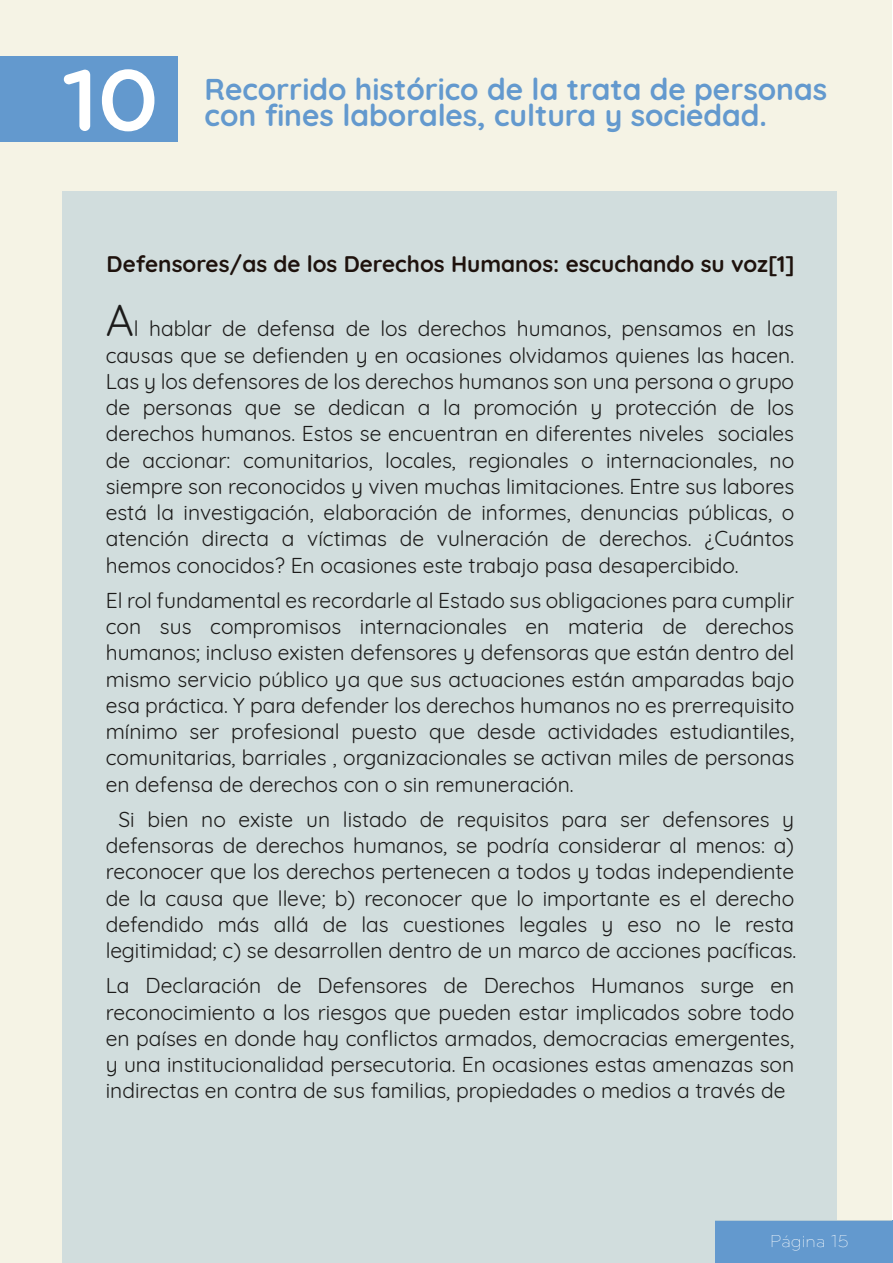
<style>
.page{position:relative;width:893px;height:1263px;background:#fff}
.page>*{position:absolute;margin:0;border:0;box-sizing:border-box;transform-origin:0 0}
.t1{font:90px "Bryant Pro Bold Alternate";color:#fff}
.t2{font:700 30px "Quicksand";color:#6399ce}
.t3{font:700 22.5px "Quicksand";color:#1e120d}
.t4{font:21px/26.2px "Quicksand";color:#1c1b1a;text-align:justify}
.t5{font:300 18px "Bryant Pro";color:#fff}
.s1{font-size:43.5px}
</style>
<div class="page">
<div style="left:0;top:0;width:892px;height:1263px;background:#f5f3e5"></div>
<div style="left:62px;top:191px;width:775px;height:1072px;background:#d1dddd"></div>
<div style="left:0;top:56px;width:178px;height:85px;background:#6399ce"></div>
<div style="left:715px;top:1221px;width:177px;height:42px;background:#6399ce"></div>
<h1 class="t1" style="left:62px;top:45px;width:98px">10</h1>
<h2 class="t2" style="left:205px;top:65px;width:624px">Recorrido histórico de la trata de personas</h2>
<h2 class="t2" style="left:205px;top:91px;width:564px">con fines laborales, cultura y sociedad.</h2>
<p class="t3" style="left:107px;top:245px;width:690px">Defensores/as de los Derechos Humanos: escuchando su voz[1]</p>
<p class="t4" style="left:106px;top:313px;width:690px"><span class="s1">A</span>l hablar de defensa de los derechos humanos, pensamos en las causas que se defienden y en ocasiones olvidamos quienes las hacen.<br>Las y los defensores de los derechos humanos son una persona o grupo de personas que se dedican a la promoción y protección de los derechos humanos. Estos se encuentran en diferentes niveles sociales de accionar: comunitarios, locales, regionales o internacionales, no siempre son reconocidos y viven muchas limitaciones. Entre sus labores está la investigación, elaboración de informes, denuncias públicas, o atención directa a víctimas de vulneración de derechos. ¿Cuántos hemos conocidos? En ocasiones este trabajo pasa desapercibido.</p>
<p class="t4" style="left:106px;top:585px;width:690px">El rol fundamental es recordarle al Estado sus obligaciones para cumplir con sus compromisos internacionales en materia de derechos humanos; incluso existen defensores y defensoras que están dentro del mismo servicio público ya que sus actuaciones están amparadas bajo esa práctica. Y para defender los derechos humanos no es prerrequisito mínimo ser profesional puesto que desde actividades estudiantiles, comunitarias, barriales , organizacionales se activan miles de personas en defensa de derechos con o sin remuneración.</p>
<p class="t4" style="left:106px;top:804px;width:692px;text-align:center">Si bien no existe un listado de requisitos para ser defensores y defensoras de derechos humanos, se podría considerar al menos: a) reconocer que los derechos pertenecen a todos y todas independiente de la causa que lleve; b) reconocer que lo importante es el derecho defendido más allá de las cuestiones legales y eso no le resta legitimidad; c) se desarrollen dentro de un marco de acciones pacíficas.</p>
<p class="t4" style="left:106px;top:971px;width:690px">La Declaración de Defensores de Derechos Humanos surge en reconocimiento a los riesgos que pueden estar implicados sobre todo en países en donde hay conflictos armados, democracias emergentes, y una institucionalidad persecutoria. En ocasiones estas amenazas son indirectas en contra de sus familias, propiedades o medios a través de</p>
<p class="t5" style="left:839px;top:1229px;width:13px">6</p>
<p class="t5" style="left:770px;top:1231px;width:81px">Página 15</p>
</div>
